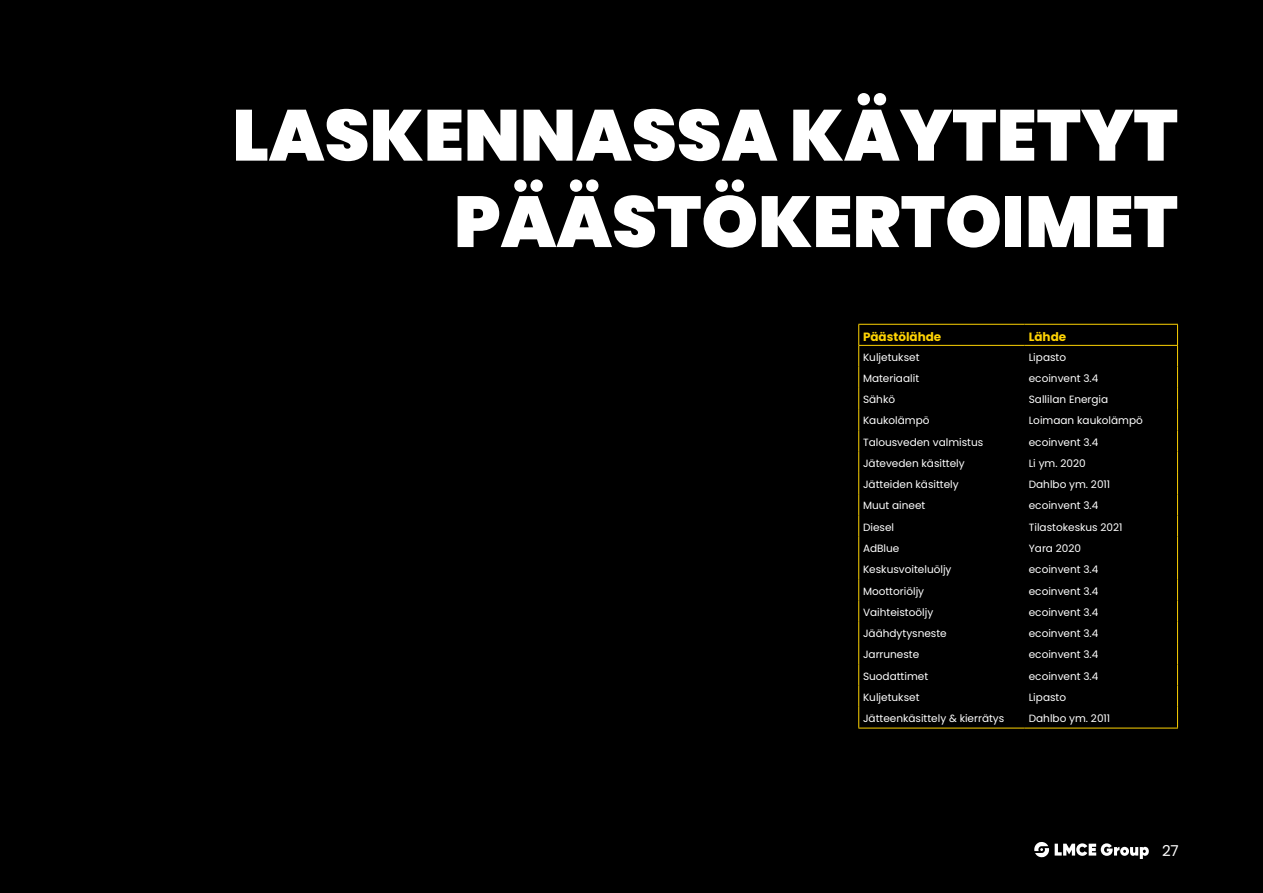
<style>
.page{position:relative;width:1263px;height:893px;background:#000}
.page>*{position:absolute;margin:0;border:0;box-sizing:border-box;transform-origin:0 0}
.t1{font:900 72px/86.4px "Poppins";color:#fff;text-align:right}
.t2{font:15px "Poppins";color:#fff}
.t3{font:700 12px "Poppins";color:#fed304}
.t4{font:10.5px "Poppins";color:#fff}
</style>
<div class="page">
<hr style="left:858px;top:324px;width:166px;height:1px;background:#fed304">
<svg style="left:858px;top:325px;width:1px;height:403px"></svg>
<hr style="left:1024px;top:324px;width:154px;height:1px;background:#fed304">
<hr style="left:858px;top:728px;width:166px;height:1px;background:#fed304">
<hr style="left:1024px;top:728px;width:154px;height:1px;background:#fed304">
<svg style="left:1177px;top:325px;width:1px;height:403px"></svg>
<hr style="left:858px;top:345px;width:166px;height:1px;background:#fed304">
<hr style="left:1024px;top:345px;width:154px;height:1px;background:#fed304">
<svg style="left:1034px;top:842px;width:15px;height:15px"></svg>
<svg style="left:1055px;top:843px;width:94px;height:16px"></svg>
<p class="t1" style="left:232px;top:93px;width:947px">LASKENNASSA KÄYTETYT<br>PÄÄSTÖKERTOIMET</p>
<p class="t3" style="left:863px;top:330px;width:80px">Päästölähde</p>
<p class="t3" style="left:1029px;top:330px;width:39px">Lähde</p>
<p class="t4" style="left:863px;top:351px;width:58px">Kuljetukset</p>
<p class="t4" style="left:1029px;top:351px;width:39px">Lipasto</p>
<p class="t4" style="left:863px;top:372px;width:58px">Materiaalit</p>
<p class="t4" style="left:1029px;top:372px;width:71px">ecoinvent 3.4</p>
<p class="t4" style="left:863px;top:393px;width:34px">Sähkö</p>
<p class="t4" style="left:1029px;top:393px;width:81px">Sallilan Energia</p>
<p class="t4" style="left:863px;top:415px;width:68px">Kaukolämpö</p>
<p class="t4" style="left:1029px;top:415px;width:116px">Loimaan kaukolämpö</p>
<p class="t4" style="left:863px;top:436px;width:122px">Talousveden valmistus</p>
<p class="t4" style="left:1029px;top:436px;width:71px">ecoinvent 3.4</p>
<p class="t4" style="left:863px;top:457px;width:103px">Jäteveden käsittely</p>
<p class="t4" style="left:1029px;top:457px;width:58px">Li ym. 2020</p>
<p class="t4" style="left:863px;top:478px;width:97px">Jätteiden käsittely</p>
<p class="t4" style="left:1029px;top:478px;width:83px">Dahlbo ym. 2011</p>
<p class="t4" style="left:863px;top:500px;width:64px">Muut aineet</p>
<p class="t4" style="left:1029px;top:500px;width:71px">ecoinvent 3.4</p>
<p class="t4" style="left:863px;top:521px;width:33px">Diesel</p>
<p class="t4" style="left:1029px;top:521px;width:95px">Tilastokeskus 2021</p>
<p class="t4" style="left:863px;top:542px;width:38px">AdBlue</p>
<p class="t4" style="left:1029px;top:542px;width:54px">Yara 2020</p>
<p class="t4" style="left:863px;top:563px;width:90px">Keskusvoiteluöljy</p>
<p class="t4" style="left:1029px;top:563px;width:71px">ecoinvent 3.4</p>
<p class="t4" style="left:863px;top:585px;width:63px">Moottoriöljy</p>
<p class="t4" style="left:1029px;top:585px;width:71px">ecoinvent 3.4</p>
<p class="t4" style="left:863px;top:606px;width:72px">Vaihteistoöljy</p>
<p class="t4" style="left:1029px;top:606px;width:71px">ecoinvent 3.4</p>
<p class="t4" style="left:863px;top:627px;width:85px">Jäähdytysneste</p>
<p class="t4" style="left:1029px;top:627px;width:71px">ecoinvent 3.4</p>
<p class="t4" style="left:863px;top:648px;width:58px">Jarruneste</p>
<p class="t4" style="left:1029px;top:648px;width:71px">ecoinvent 3.4</p>
<p class="t4" style="left:863px;top:670px;width:67px">Suodattimet</p>
<p class="t4" style="left:1029px;top:670px;width:71px">ecoinvent 3.4</p>
<p class="t4" style="left:863px;top:691px;width:58px">Kuljetukset</p>
<p class="t4" style="left:1029px;top:691px;width:39px">Lipasto</p>
<p class="t4" style="left:863px;top:712px;width:143px">Jätteenkäsittely &amp; kierrätys</p>
<p class="t4" style="left:1029px;top:712px;width:83px">Dahlbo ym. 2011</p>
<h2 class="t2" style="left:1162px;top:842px;width:18px">27</h2>
</div>
